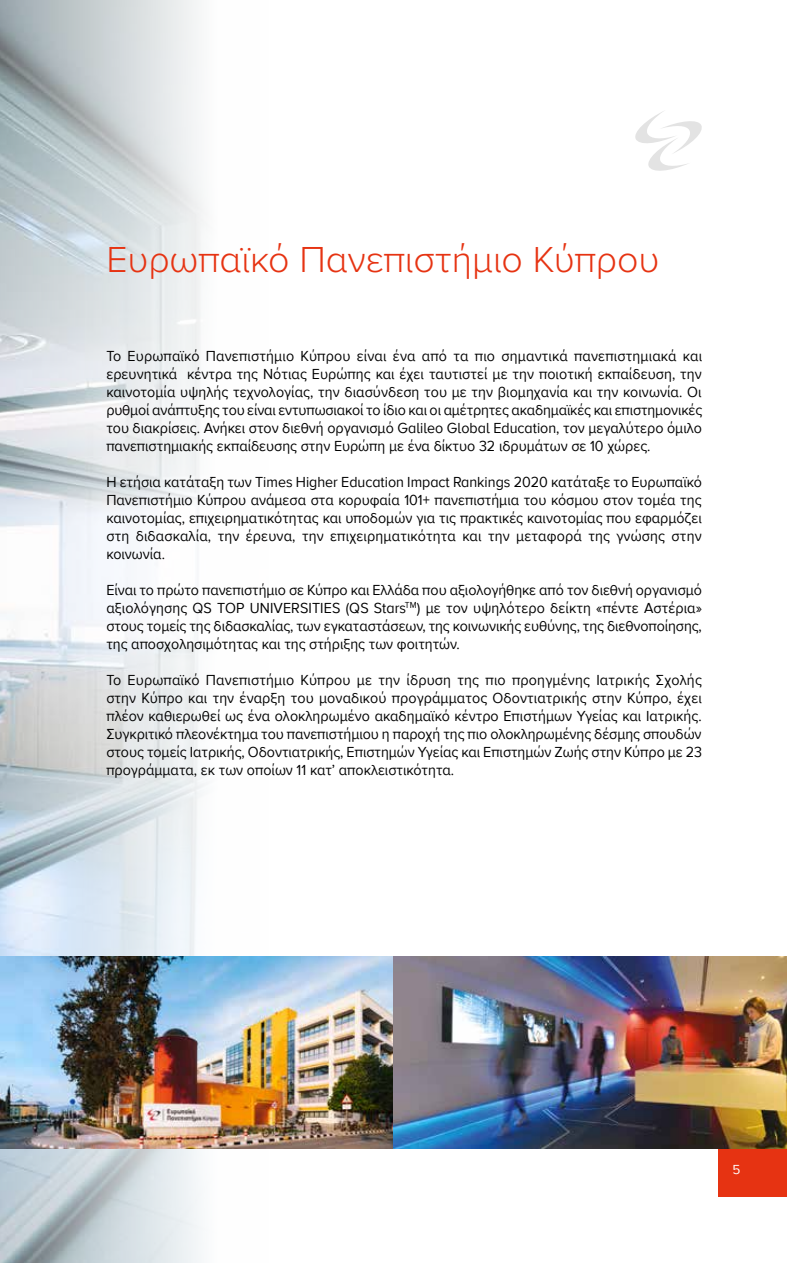
<style>
.page{position:relative;width:787px;height:1263px;background:#fff}
.page>*{position:absolute;margin:0;border:0;box-sizing:border-box;transform-origin:0 0}
.t1{font:300 37.5px "Proxima Nova";color:#e63312}
.t2{font:15px/18px "Proxima Nova A";color:#000;text-align:justify;scale:.95 1}
.t3{font:13.5px "Proxima Nova A";color:#fff}
</style>
<div class="page">
<img style="left:0;top:0;width:268px;height:1263px">
<div style="left:719px;top:1148px;width:68px;height:48px;background:#e63312"></div>
<img style="left:0;top:957px;width:393px;height:191px">
<img style="left:393px;top:957px;width:394px;height:191px">
<svg style="left:635px;top:111px;width:67px;height:60px"></svg>
<h1 class="t1" style="left:106px;top:232px;width:554px">Ευρωπαϊκό Πανεπιστήμιο Κύπρου</h1>
<p class="t2" style="left:106px;top:346px;width:628px">Το Ευρωπαϊκό Πανεπιστήμιο Κύπρου είναι ένα από τα πιο σημαντικά πανεπιστημιακά και ερευνητικά κέντρα της Νότιας Ευρώπης και έχει ταυτιστεί με την ποιοτική εκπαίδευση, την καινοτομία υψηλής τεχνολογίας, την διασύνδεση του με την βιομηχανία και την κοινωνία. Οι ρυθμοί ανάπτυξης του είναι εντυπωσιακοί το ίδιο και οι αμέτρητες ακαδημαϊκές και επιστημονικές του διακρίσεις. Ανήκει στον διεθνή οργανισμό Galileo Global Education, τον μεγαλύτερο όμιλο πανεπιστημιακής εκπαίδευσης στην Ευρώπη με ένα δίκτυο 32 ιδρυμάτων σε 10 χώρες.</p>
<p class="t2" style="left:106px;top:472px;width:628px">Η ετήσια κατάταξη των Times Higher Education Impact Rankings 2020 κατάταξε το Ευρωπαϊκό Πανεπιστήμιο Κύπρου ανάμεσα στα κορυφαία 101+ πανεπιστήμια του κόσμου στον τομέα της καινοτομίας, επιχειρηματικότητας και υποδομών για τις πρακτικές καινοτομίας που εφαρμόζει στη διδασκαλία, την έρευνα, την επιχειρηματικότητα και την μεταφορά της γνώσης στην κοινωνία.</p>
<p class="t2" style="left:106px;top:580px;width:628px">Είναι το πρώτο πανεπιστήμιο σε Κύπρο και Ελλάδα που αξιολογήθηκε από τον διεθνή οργανισμό αξιολόγησης QS TOP UNIVERSITIES (QS Stars<sup>ΤΜ</sup>) με τον υψηλότερο δείκτη «πέντε Αστέρια» στους τομείς της διδασκαλίας, των εγκαταστάσεων, της κοινωνικής ευθύνης, της διεθνοποίησης, της αποσχολησιμότητας και της στήριξης των φοιτητών.</p>
<p class="t2" style="left:106px;top:670px;width:628px">Το Ευρωπαϊκό Πανεπιστήμιο Κύπρου με την ίδρυση της πιο προηγμένης Ιατρικής Σχολής στην Κύπρο και την έναρξη του μοναδικού προγράμματος Οδοντιατρικής στην Κύπρο, έχει πλέον καθιερωθεί ως ένα ολοκληρωμένο ακαδημαϊκό κέντρο Επιστήμων Υγείας και Ιατρικής.<br>Συγκριτικό πλεονέκτημα του πανεπιστήμιου η παροχή της πιο ολοκληρωμένης δέσμης σπουδών στους τομείς Ιατρικής, Οδοντιατρικής, Επιστημών Υγείας και Επιστημών Ζωής στην Κύπρο με 23 προγράμματα, εκ των οποίων 11 κατ’ αποκλειστικότητα.</p>
<p class="t3" style="left:732px;top:1160px;width:9px">5</p>
</div>
